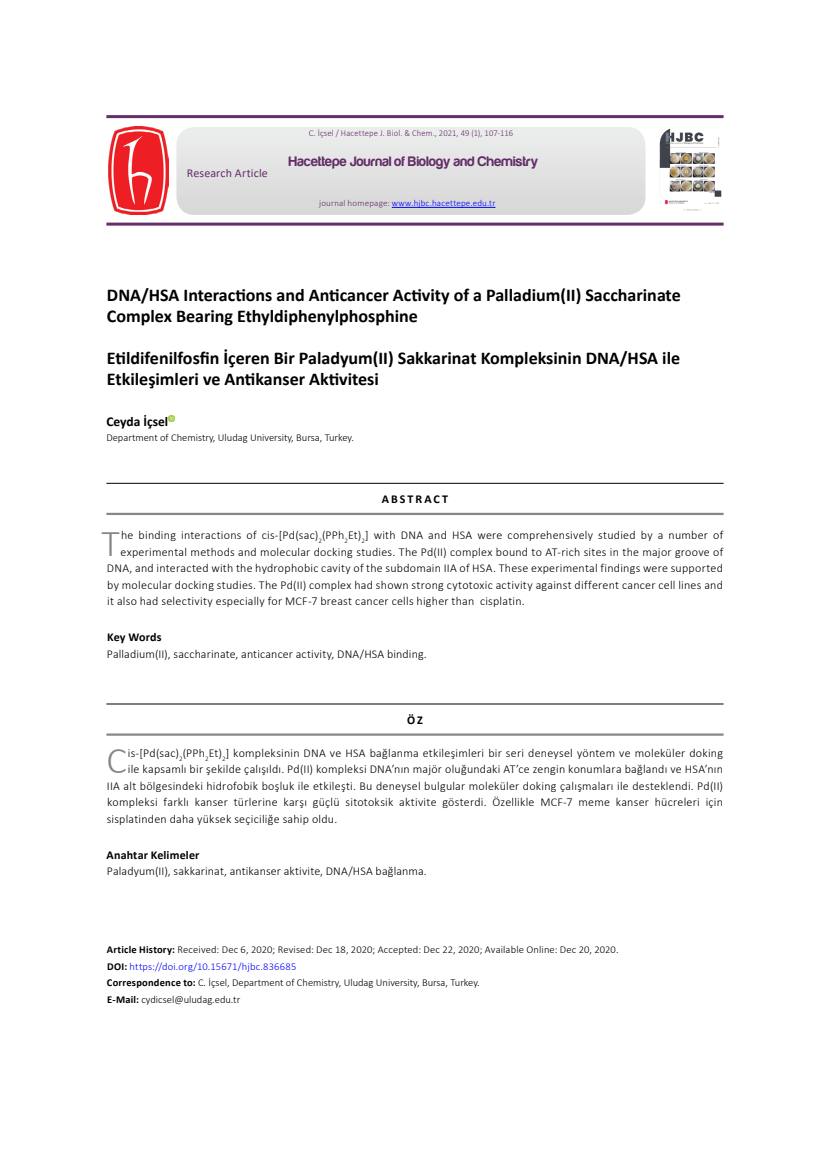
<style>
.page{position:relative;width:830px;height:1170px;background:#fff}
.page>*{position:absolute;margin:0;border:0;box-sizing:border-box;transform-origin:0 0}
.t1{font:300 37.95px "Calibri";color:#878787}
.t2{font:700 18px/21px "Calibri";color:#000}
.t3{font:14.25px "Harabara";letter-spacing:.015em;color:#642e68}
.t4{font:700 13.5px "Calibri";color:#000}
.t5{font:300 12px "Calibri";letter-spacing:.02em;color:#000}
.t6{font:700 12px "Calibri";letter-spacing:.015em;color:#000}
.t7{font:12px "Calibri";letter-spacing:.015em;color:#642e68}
.t8{font:700 12px "Calibri";letter-spacing:.17em;color:#000}
.t9{font:300 10.5px/16.5px "Calibri";color:#000}
.t10{font:300 9px "Calibri";letter-spacing:.015em;color:#642e68}
.t11{font:300 9px "Calibri";letter-spacing:.02em;color:#00f}
.s1{color:#642e68}
.s2{font-weight:700}
.s3{color:#00f}
</style>
<div class="page">
<svg style="left:168px;top:415px;width:7px;height:7px"></svg>
<hr style="left:106px;top:703px;width:617px;height:1px;background:#000">
<hr style="left:106px;top:733px;width:617px;height:2px;background:#878787">
<hr style="left:106px;top:483px;width:617px;height:1px;background:#000">
<hr style="left:106px;top:512px;width:617px;height:3px;background:#878787">
<img style="left:108px;top:127px;width:60px;height:88px">
<img style="left:659px;top:128px;width:63px;height:83px">
<hr style="left:106px;top:115px;width:617px;height:3px;background:#642e68">
<hr style="left:106px;top:222px;width:617px;height:3px;background:#642e68">
<hr style="left:391px;top:207px;width:104px;height:1px;background:#00f">
<p class="t7" style="left:187px;top:165px;width:83px">Research Article</p>
<p class="t10" style="left:309px;top:127px;width:206px">C. İçsel / Hacettepe J. Biol. &amp; Chem., 2021, 49 (1), 107-116</p>
<p class="t3" style="left:289px;top:154px;width:251px">Hacettepe Journal of Biology and Chemistry</p>
<p class="t11" style="left:319px;top:198px;width:178px"><span class="s1">journal homepage:</span> www.hjbc.hacettepe.edu.tr</p>
<h2 class="t2" style="left:107px;top:284px;width:575px">DNA/HSA Interactions and Anticancer Activity of a Palladium(II) Saccharinate<br>Complex Bearing Ethyldiphenylphosphine</h2>
<h2 class="t2" style="left:107px;top:347px;width:574px">Etildifenilfosfin İçeren Bir Paladyum(II) Sakkarinat Kompleksinin DNA/HSA ile<br>Etkileşimleri ve Antikanser Aktivitesi</h2>
<p class="t4" style="left:106px;top:412px;width:63px">Ceyda İçsel</p>
<p class="t9" style="left:106px;top:429px;width:249px">Department of Chemistry, Uludag University, Bursa, Turkey.</p>
<p class="t8" style="left:381px;top:490px;width:68px">ABSTRACT</p>
<h1 class="t1" style="left:101px;top:519px;width:20px">T</h1>
<p class="t5" style="left:121px;top:527px;width:603px">he binding interactions of cis-[Pd(sac)<sub>2</sub>(PPh<sub>2</sub>Et)<sub>2</sub>] with DNA and HSA were comprehensively studied by a number of</p>
<p class="t5" style="left:120px;top:544px;width:604px">experimental methods and molecular docking studies. The Pd(II) complex bound to AT-rich sites in the major groove of</p>
<p class="t5" style="left:107px;top:560px;width:617px">DNA, and interacted with the hydrophobic cavity of the subdomain IIA of HSA. These experimental findings were supported</p>
<p class="t5" style="left:107px;top:577px;width:617px">by molecular docking studies. The Pd(II) complex had shown strong cytotoxic activity against different cancer cell lines and</p>
<p class="t5" style="left:107px;top:593px;width:419px">it also had selectivity especially for MCF-7 breast cancer cells higher than cisplatin.</p>
<p class="t6" style="left:107px;top:628px;width:56px">Key Words</p>
<p class="t5" style="left:107px;top:646px;width:321px">Palladium(II), saccharinate, anticancer activity, DNA/HSA binding.</p>
<p class="t6" style="left:407px;top:711px;width:17px">ÖZ</p>
<h1 class="t1" style="left:106px;top:737px;width:22px">C</h1>
<p class="t5" style="left:128px;top:745px;width:596px">is-[Pd(sac)<sub>2</sub>(PPh<sub>2</sub>Et)<sub>2</sub>] kompleksinin DNA ve HSA bağlanma etkileşimleri bir seri deneysel yöntem ve moleküler doking</p>
<p class="t5" style="left:128px;top:761px;width:596px">ile kapsamlı bir şekilde çalışıldı. Pd(II) kompleksi DNA’nın majör oluğundaki AT’ce zengin konumlara bağlandı ve HSA’nın</p>
<p class="t5" style="left:107px;top:778px;width:617px">IIA alt bölgesindeki hidrofobik boşluk ile etkileşti. Bu deneysel bulgular moleküler doking çalışmaları ile desteklendi. Pd(II)</p>
<p class="t5" style="left:107px;top:794px;width:617px">kompleksi farklı kanser türlerine karşı güçlü sitotoksik aktivite gösterdi. Özellikle MCF-7 meme kanser hücreleri için</p>
<p class="t5" style="left:107px;top:811px;width:232px">sisplatinden daha yüksek seçiciliğe sahip oldu.</p>
<p class="t6" style="left:106px;top:846px;width:94px">Anahtar Kelimeler</p>
<p class="t5" style="left:107px;top:863px;width:321px">Paladyum(II), sakkarinat, antikanser aktivite, DNA/HSA bağlanma.</p>
<p class="t9" style="left:107px;top:941px;width:513px"><span class="s2">Article History:</span> Received: Dec 6, 2020; Revised: Dec 18, 2020; Accepted: Dec 22, 2020; Available Online: Dec 20, 2020.<br><span class="s2">DOI:</span> <span class="s3">https://doi.org/10.15671/hjbc.836685<br></span><span class="s2">Correspondence to:</span> C. İçsel, Department of Chemistry, Uludag University, Bursa, Turkey.<br><span class="s2">E-Mail:</span> cydicsel@uludag.edu.tr</p>
</div>
